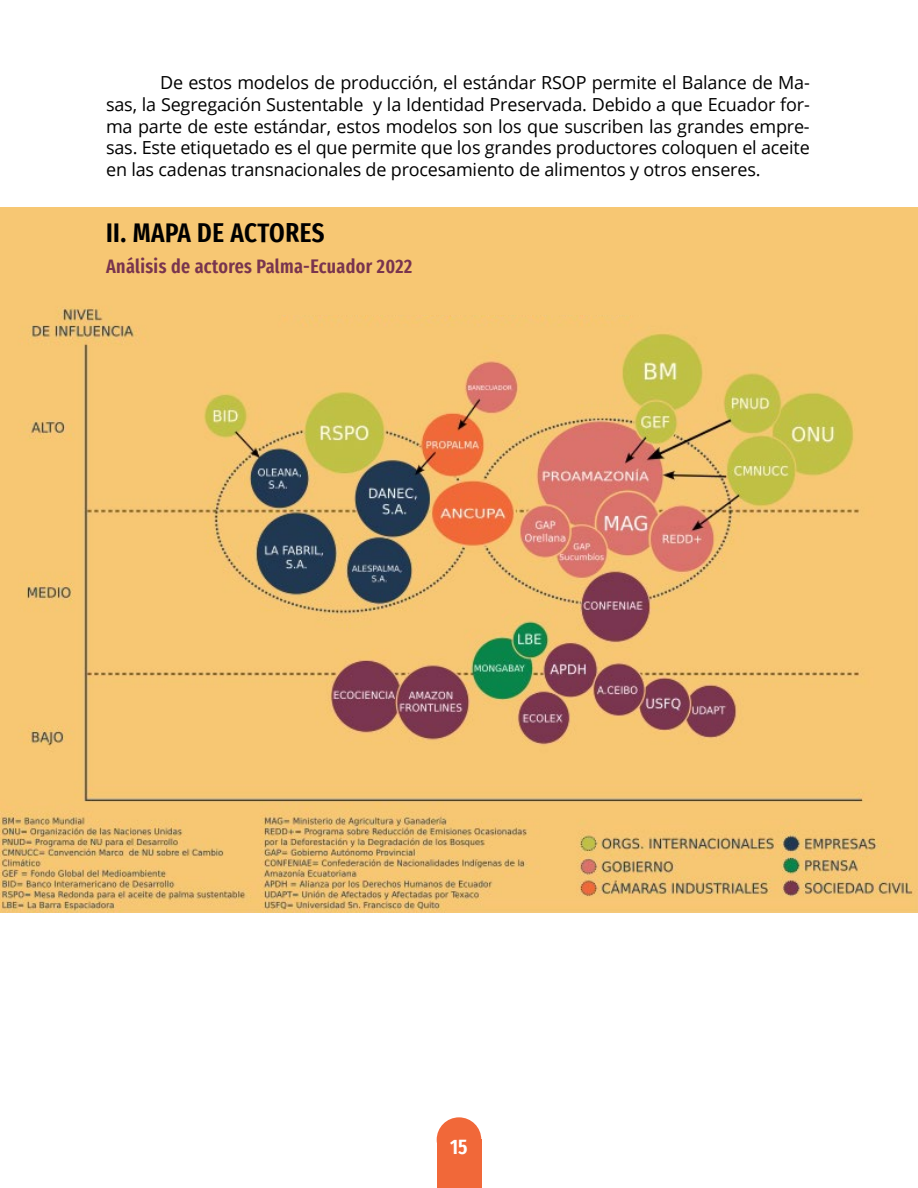
<style>
.page{position:relative;width:918px;height:1188px;background:#fff}
.page>*{position:absolute;margin:0;border:0;box-sizing:border-box;transform-origin:0 0}
.t1{font:600 extra-condensed 27px "Fira Sans";letter-spacing:.02em;color:#000}
.t2{font:600 extra-condensed 21px "Fira Sans";color:#fff}
.t3{font:600 extra-condensed 19.5px "Fira Sans";letter-spacing:.02em;color:#79344e}
.t4{font:18px/21.6px "Open Sans";letter-spacing:-.01em;color:#000;text-align:justify}
</style>
<div class="page">
<div style="left:437px;top:1117px;width:44px;height:45px;background:#f16839;border-radius:50%"></div>
<div style="left:437px;top:1140px;width:44px;height:48px;background:#f16839"></div>
<img style="left:0;top:302px;width:918px;height:611px">
<div style="left:0;top:207px;width:459px;height:95px;background:#f7c773"></div>
<div style="left:277px;top:207px;width:641px;height:108px;background:#f7c773"></div>
<p class="t4" style="left:106px;top:72px;width:705px;text-indent:54px">De estos modelos de producción, el estándar RSOP permite el Balance de Ma&shy;sas, la Segregación Sustentable y la Identidad Preservada. Debido a que Ecuador for&shy;ma parte de este estándar, estos modelos son los que suscriben las grandes empre&shy;sas. Este etiquetado es el que permite que los grandes productores coloquen el aceite en las cadenas transnacionales de procesamiento de alimentos y otros enseres.</p>
<h1 class="t1" style="left:106px;top:211px;width:220px">II. MAPA DE ACTORES</h1>
<p class="t3" style="left:106px;top:250px;width:308px">Análisis de actores Palma-Ecuador 2022</p>
<p class="t2" style="left:450px;top:1129px;width:19px">15</p>
</div>
